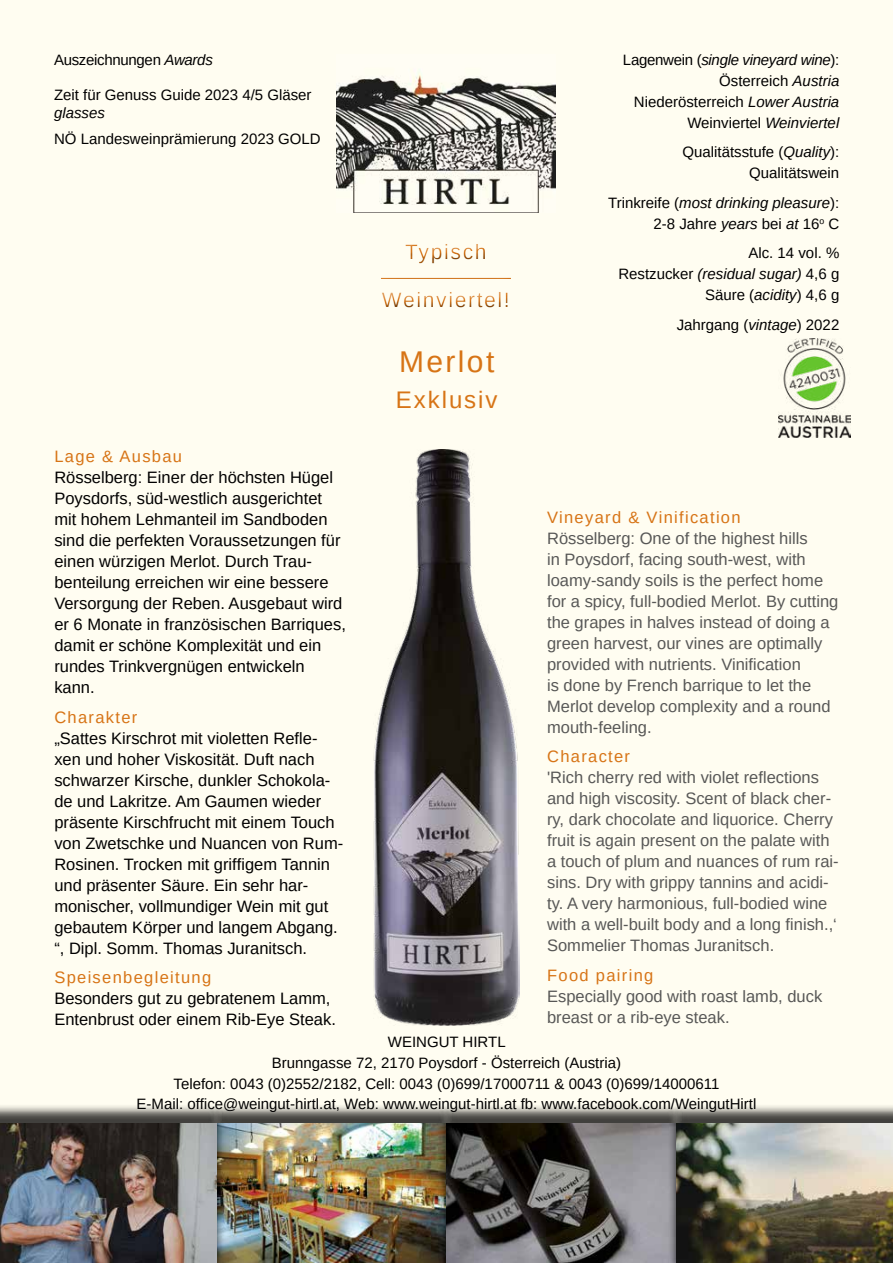
<style>
.page{position:relative;width:893px;height:1263px;background:#fffdf1}
.page>*{position:absolute;margin:0;border:0;box-sizing:border-box;transform-origin:0 0}
.t1{font:30px "Liberation Sans";letter-spacing:.08em;color:#d77416}
.t2{font:24px "Liberation Sans";letter-spacing:.08em;color:#d77416}
.t3{font:21px "Liberation Sans";letter-spacing:.08em;color:#d77416}
.t4{font:16.5px/21px "Liberation Sans";color:#000}
.t5{font:16.5px/21px "Liberation Sans";color:#575756}
.t6{font:15px/21px "Liberation Sans";color:#000;text-align:right}
.t7{font:15px "Liberation Sans";letter-spacing:-.02em;color:#000}
.s1{font-style:italic}
.s2{color:#d77416}
</style>
<div class="page">
<img style="left:374px;top:449px;width:145px;height:576px">
<div style="left:377px;top:236px;width:141px;height:78px;background:#000;opacity:.75"></div>
<div style="left:370px;top:268px;width:150px;height:14px;background:#fffdf1"></div>
<div style="left:379px;top:270px;width:143px;height:12px;background:#000;opacity:.75"></div>
<img style="left:336px;top:74px;width:219px;height:139px">
<div style="left:208px;top:1104px;width:247px;height:159px;background:#000;opacity:.75"></div>
<img style="left:225px;top:1123px;width:213px;height:140px">
<div style="left:438px;top:1104px;width:246px;height:159px;background:#000;opacity:.75"></div>
<div style="left:0;top:1104px;width:225px;height:159px;background:#000;opacity:.75"></div>
<div style="left:668px;top:1104px;width:225px;height:159px;background:#000;opacity:.75"></div>
<img style="left:778px;top:339px;width:72px;height:99px">
<p class="t7" style="left:54px;top:50px;width:160px">Auszeichnungen <span class="s1">Awards</span></p>
<p class="t6" style="left:54px;top:86px;width:259px;line-height:18px;text-align:left">Zeit für Genuss Guide 2023 4/5 Gläser <span class="s1">glasses</span></p>
<p class="t6" style="left:54px;top:129px;width:268px">NÖ Landesweinprämierung 2023 GOLD</p>
<p class="t4" style="left:54px;top:446px;width:293px"><span class="s2">Lage &amp; Ausbau<br></span>Rösselberg: Einer der höchsten Hügel<br>Poysdorfs, süd-westlich ausgerichtet mit hohem Lehmanteil im Sandboden sind die perfekten Voraussetzungen für einen würzigen Merlot. Durch Trau&shy;benteilung erreichen wir eine bessere<br>Versorgung der Reben. Ausgebaut wird er 6 Monate in französischen Barriques, damit er schöne Komplexität und ein rundes Trinkvergnügen entwickeln kann.</p>
<p class="t4" style="left:54px;top:707px;width:290px"><span class="s2">Charakter<br></span>„Sattes Kirschrot mit violetten Refle&shy;xen und hoher Viskosität. Duft nach schwarzer Kirsche, dunkler Schokola&shy;de und Lakritze. Am Gaumen wieder präsente Kirschfrucht mit einem Touch von Zwetschke und Nuancen von Rum-Rosinen. Trocken mit griffigem Tannin und präsenter Säure. Ein sehr har&shy;monischer, vollmundiger Wein mit gut gebautem Körper und langem Abgang. “, Dipl. Somm. Thomas Juranitsch.</p>
<p class="t4" style="left:54px;top:967px;width:283px"><span class="s2">Speisenbegleitung<br></span>Besonders gut zu gebratenem Lamm,<br>Entenbrust oder einem Rib-Eye Steak.</p>
<p class="t3" style="left:405px;top:238px;width:83px">Typisch</p>
<p class="t3" style="left:382px;top:286px;width:129px">Weinviertel!</p>
<p class="t1" style="left:399px;top:343px;width:97px">Merlot</p>
<p class="t2" style="left:396px;top:385px;width:103px">Exklusiv</p>
<p class="t6" style="left:623px;top:49px;width:218px">Lagenwein (<span class="s1">single vineyard wine</span>):<br>Österreich <span class="s1">Austria<br></span>Niederösterreich <span class="s1">Lower Austria<br></span>Weinviertel <span class="s1">Weinviertel</span></p>
<p class="t6" style="left:683px;top:142px;width:158px">Qualitätsstufe (<span class="s1">Quality</span>):<br>Qualitätswein</p>
<p class="t6" style="left:608px;top:192px;width:233px">Trinkreife (<span class="s1">most drinking pleasure</span>):<br>2-8 Jahre <span class="s1">years</span> bei <span class="s1">at</span> 16<sup>o</sup> C</p>
<p class="t6" style="left:618px;top:243px;width:222px">Alc. 14 vol. %<br>Restzucker <span class="s1">(residual sugar)</span> 4,6 g<br>Säure (<span class="s1">acidity</span>) 4,6 g</p>
<p class="t6" style="left:677px;top:314px;width:164px">Jahrgang (<span class="s1">vintage</span>) 2022</p>
<p class="t5" style="left:547px;top:506px;width:293px"><span class="s2">Vineyard &amp; Vinification<br></span>Rösselberg: One of the highest hills<br>in Poysdorf, facing south-west, with loamy-sandy soils is the perfect home for a spicy, full-bodied Merlot. By cutting the grapes in halves instead of doing a green harvest, our vines are optimally provided with nutrients. Vinification<br>is done by French barrique to let the Merlot develop complexity and a round mouth-feeling.</p>
<p class="t5" style="left:547px;top:746px;width:293px"><span class="s2">Character<br></span>'Rich cherry red with violet reflections and high viscosity. Scent of black cher&shy;ry, dark chocolate and liquorice. Cherry fruit is again present on the palate with a touch of plum and nuances of rum rai&shy;sins. Dry with grippy tannins and acidi&shy;ty. A very harmonious, full-bodied wine with a well-built body and a long finish.,‘ Sommelier Thomas Juranitsch.</p>
<p class="t5" style="left:547px;top:964px;width:277px"><span class="s2">Food pairing<br></span>Especially good with roast lamb, duck breast or a rib-eye steak.</p>
<p class="t6" style="left:388px;top:1031px;width:119px">WEINGUT HIRTL</p>
<p class="t6" style="left:272px;top:1052px;width:351px">Brunngasse 72, 2170 Poysdorf - Österreich (Austria)</p>
<p class="t6" style="left:174px;top:1073px;width:547px">Telefon: 0043 (0)2552/2182, Cell: 0043 (0)699/17000711 &amp; 0043 (0)699/14000611</p>
<p class="t6" style="left:137px;top:1094px;width:621px">E-Mail: office@weingut-hirtl.at, Web: www.weingut-hirtl.at fb: www.facebook.com/WeingutHirtl</p>
</div>
